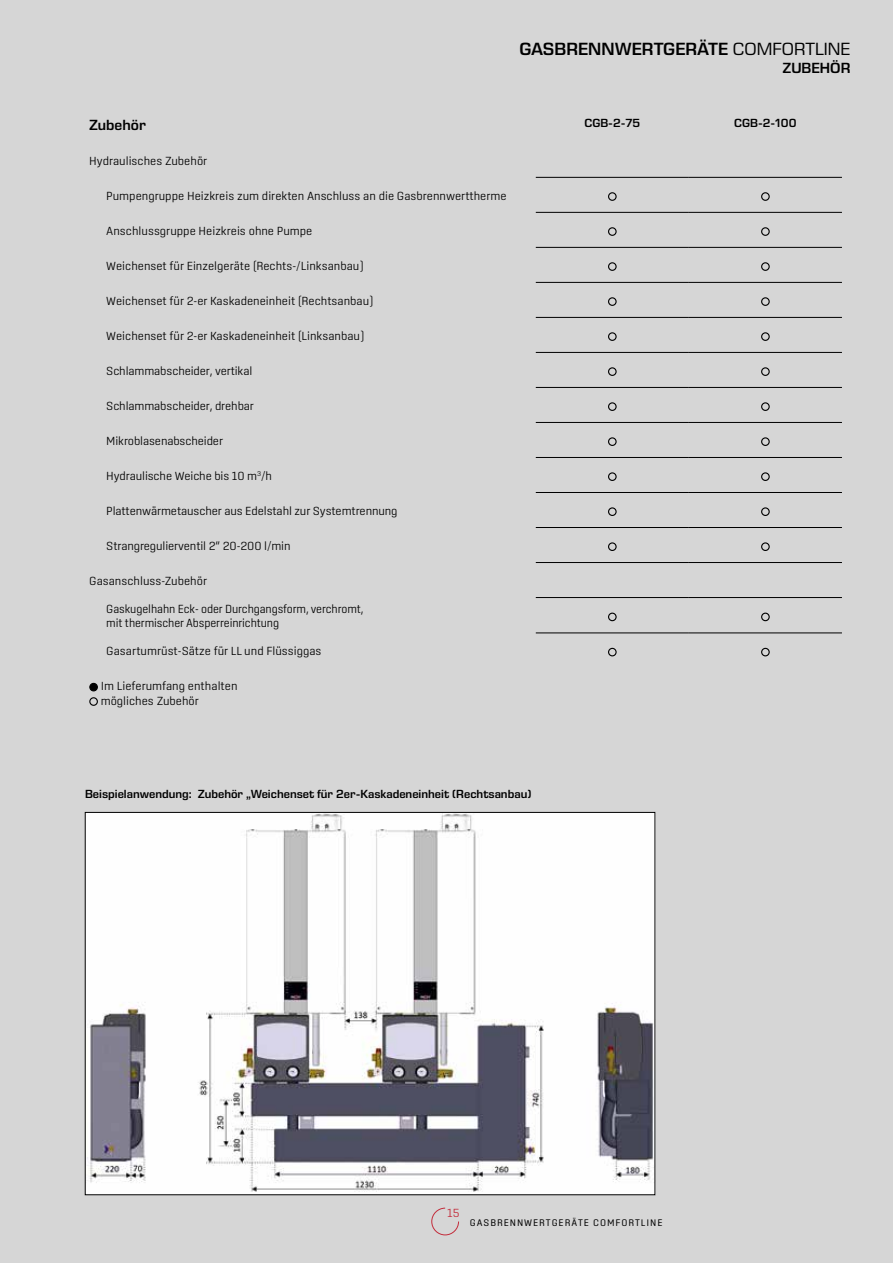
<style>
.page{position:relative;width:893px;height:1263px;background:#d6d6d6}
.page>*{position:absolute;margin:0;border:0;box-sizing:border-box;transform-origin:0 0}
.t1{font:600 18px "Eurostile Next LT Pro";color:#000}
.t2{font:600 15px "Eurostile Next LT Pro";color:#000}
.t3{font:300 12px/14.4px "Center";color:#000}
.t4{font:600 12px "Eurostile Next LT Pro";color:#000}
.t5{font:300 12px/14.4px "Center";color:#000;scale:.96 1}
.t6{font:300 12px "Center";color:#c32c3b}
.t7{font:9.75px "Center";letter-spacing:.095em;color:#000}
.s1{font-weight:400}
</style>
<div class="page">
<svg style="left:431px;top:1207px;width:28px;height:29px"></svg>
<hr style="left:536px;top:177px;width:153px;height:1px;background:#000">
<hr style="left:689px;top:177px;width:153px;height:1px;background:#000">
<hr style="left:536px;top:212px;width:153px;height:1px;background:#000">
<hr style="left:689px;top:212px;width:153px;height:1px;background:#000">
<hr style="left:536px;top:247px;width:153px;height:1px;background:#000">
<hr style="left:689px;top:247px;width:153px;height:1px;background:#000">
<hr style="left:536px;top:282px;width:153px;height:1px;background:#000">
<hr style="left:689px;top:282px;width:153px;height:1px;background:#000">
<hr style="left:536px;top:317px;width:153px;height:1px;background:#000">
<hr style="left:689px;top:317px;width:153px;height:1px;background:#000">
<hr style="left:536px;top:352px;width:153px;height:1px;background:#000">
<hr style="left:689px;top:352px;width:153px;height:1px;background:#000">
<hr style="left:536px;top:387px;width:153px;height:1px;background:#000">
<hr style="left:689px;top:387px;width:153px;height:1px;background:#000">
<hr style="left:536px;top:422px;width:153px;height:1px;background:#000">
<hr style="left:689px;top:422px;width:153px;height:1px;background:#000">
<hr style="left:536px;top:457px;width:153px;height:1px;background:#000">
<hr style="left:689px;top:457px;width:153px;height:1px;background:#000">
<hr style="left:536px;top:492px;width:153px;height:1px;background:#000">
<hr style="left:689px;top:492px;width:153px;height:1px;background:#000">
<hr style="left:536px;top:527px;width:153px;height:1px;background:#000">
<hr style="left:689px;top:527px;width:153px;height:1px;background:#000">
<hr style="left:536px;top:562px;width:153px;height:1px;background:#000">
<hr style="left:689px;top:562px;width:153px;height:1px;background:#000">
<hr style="left:536px;top:597px;width:153px;height:1px;background:#000">
<hr style="left:689px;top:597px;width:153px;height:1px;background:#000">
<hr style="left:536px;top:633px;width:153px;height:1px;background:#000">
<hr style="left:689px;top:633px;width:153px;height:1px;background:#000">
<div style="left:608px;top:192px;width:9px;height:9px;border:1px solid #000;border-radius:50%"></div>
<div style="left:761px;top:192px;width:9px;height:9px;border:1px solid #000;border-radius:50%"></div>
<div style="left:608px;top:227px;width:9px;height:9px;border:1px solid #000;border-radius:50%"></div>
<div style="left:761px;top:227px;width:9px;height:9px;border:1px solid #000;border-radius:50%"></div>
<div style="left:608px;top:262px;width:9px;height:9px;border:1px solid #000;border-radius:50%"></div>
<div style="left:761px;top:262px;width:9px;height:9px;border:1px solid #000;border-radius:50%"></div>
<div style="left:608px;top:297px;width:9px;height:9px;border:1px solid #000;border-radius:50%"></div>
<div style="left:761px;top:297px;width:9px;height:9px;border:1px solid #000;border-radius:50%"></div>
<div style="left:608px;top:332px;width:9px;height:9px;border:1px solid #000;border-radius:50%"></div>
<div style="left:761px;top:332px;width:9px;height:9px;border:1px solid #000;border-radius:50%"></div>
<div style="left:608px;top:367px;width:9px;height:9px;border:1px solid #000;border-radius:50%"></div>
<div style="left:761px;top:367px;width:9px;height:9px;border:1px solid #000;border-radius:50%"></div>
<div style="left:608px;top:402px;width:9px;height:9px;border:1px solid #000;border-radius:50%"></div>
<div style="left:761px;top:402px;width:9px;height:9px;border:1px solid #000;border-radius:50%"></div>
<div style="left:608px;top:437px;width:9px;height:9px;border:1px solid #000;border-radius:50%"></div>
<div style="left:761px;top:437px;width:9px;height:9px;border:1px solid #000;border-radius:50%"></div>
<div style="left:608px;top:472px;width:9px;height:9px;border:1px solid #000;border-radius:50%"></div>
<div style="left:761px;top:472px;width:9px;height:9px;border:1px solid #000;border-radius:50%"></div>
<div style="left:608px;top:507px;width:9px;height:9px;border:1px solid #000;border-radius:50%"></div>
<div style="left:761px;top:507px;width:9px;height:9px;border:1px solid #000;border-radius:50%"></div>
<div style="left:608px;top:542px;width:9px;height:9px;border:1px solid #000;border-radius:50%"></div>
<div style="left:761px;top:542px;width:9px;height:9px;border:1px solid #000;border-radius:50%"></div>
<div style="left:608px;top:613px;width:9px;height:8px;border:1px solid #000;border-radius:50%"></div>
<div style="left:761px;top:613px;width:9px;height:8px;border:1px solid #000;border-radius:50%"></div>
<div style="left:608px;top:648px;width:9px;height:8px;border:1px solid #000;border-radius:50%"></div>
<div style="left:761px;top:648px;width:9px;height:8px;border:1px solid #000;border-radius:50%"></div>
<div style="left:90px;top:683px;width:7px;height:8px;background:#000;border-radius:50%"></div>
<div style="left:89px;top:683px;width:9px;height:8px;border:1px solid #000;border-radius:50%"></div>
<div style="left:89px;top:697px;width:9px;height:9px;border:1px solid #000;border-radius:50%"></div>
<img style="left:87px;top:814px;width:566px;height:379px">
<h1 class="t1" style="left:519px;top:39px;width:333px">GASBRENNWERTGERÄTE <span class="s1">COMFORTLINE</span></h1>
<p class="t2" style="left:782px;top:60px;width:70px">ZUBEHÖR</p>
<p class="t2" style="left:89px;top:116px;width:58px">Zubehör</p>
<p class="t4" style="left:584px;top:117px;width:57px">CGB-2-75</p>
<p class="t4" style="left:734px;top:117px;width:64px">CGB-2-100</p>
<p class="t3" style="left:89px;top:153px;width:120px">Hydraulisches Zubehör</p>
<p class="t3" style="left:106px;top:188px;width:402px">Pumpengruppe Heizkreis zum direkten Anschluss an die Gasbrennwerttherme</p>
<p class="t3" style="left:106px;top:223px;width:208px">Anschlussgruppe Heizkreis ohne Pumpe</p>
<p class="t3" style="left:106px;top:258px;width:259px">Weichenset für Einzelgeräte (Rechts-/Linksanbau)</p>
<p class="t3" style="left:106px;top:293px;width:269px">Weichenset für 2-er Kaskadeneinheit (Rechtsanbau)</p>
<p class="t3" style="left:106px;top:328px;width:259px">Weichenset für 2-er Kaskadeneinheit (Linksanbau)</p>
<p class="t3" style="left:106px;top:363px;width:148px">Schlammabscheider, vertikal</p>
<p class="t3" style="left:106px;top:398px;width:149px">Schlammabscheider, drehbar</p>
<p class="t3" style="left:106px;top:433px;width:118px">Mikroblasenabscheider</p>
<p class="t3" style="left:106px;top:468px;width:167px">Hydraulische Weiche bis 10 m<sup>3</sup>/h</p>
<p class="t3" style="left:106px;top:503px;width:293px">Plattenwärmetauscher aus Edelstahl zur Systemtrennung</p>
<p class="t3" style="left:106px;top:538px;width:186px">Strangregulierventil 2“ 20-200 l/min</p>
<p class="t3" style="left:89px;top:573px;width:119px">Gasanschluss-Zubehör</p>
<p class="t5" style="left:106px;top:601px;width:269px">Gaskugelhahn Eck- oder Durchgangsform, verchromt, mit thermischer Absperreinrichtung</p>
<p class="t3" style="left:106px;top:644px;width:217px">Gasartumrüst-Sätze für LL und Flüssiggas</p>
<p class="t3" style="left:101px;top:679px;width:138px">Im Lieferumfang enthalten mögliches Zubehör</p>
<p class="t4" style="left:85px;top:787px;width:448px">Beispielanwendung: Zubehör „Weichenset für 2er-Kaskadeneinheit (Rechtsanbau)</p>
<p class="t6" style="left:447px;top:1206px;width:14px">15</p>
<p class="t7" style="left:470px;top:1217px;width:194px">GASBRENNWERTGERÄTE COMFORTLINE</p>
</div>
